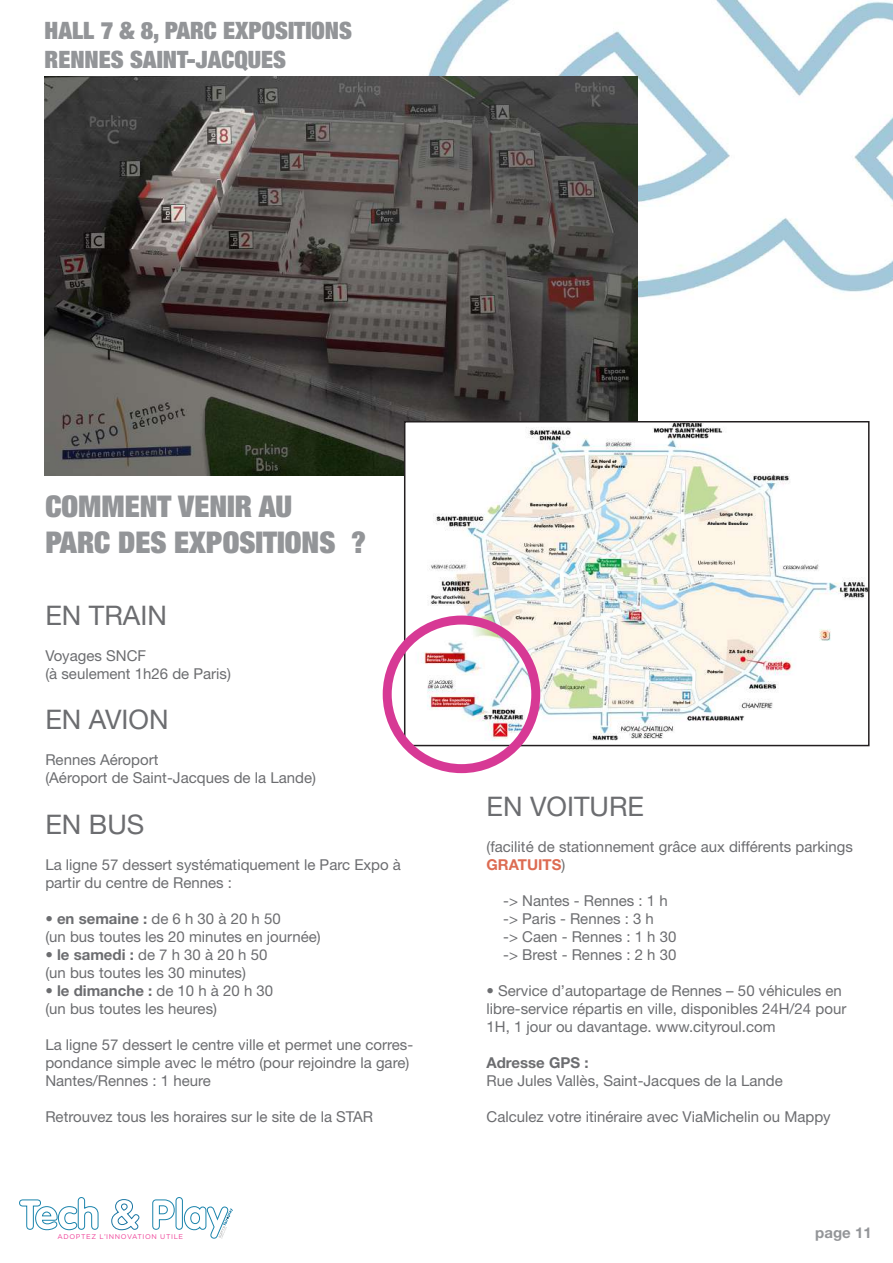
<style>
.page{position:relative;width:893px;height:1263px;background:#fff}
.page>*{position:absolute;margin:0;border:0;box-sizing:border-box;transform-origin:0 0}
.t1{font:900 condensed 30px/36px "Helvetica Neue LT Std";color:#939598}
.t2{font:27px "Helvetica Neue LT Std";color:#6c6d70}
.t3{font:900 condensed 24px/28.8px "Helvetica Neue LT Std";color:#939598}
.t4{font:15px/18px "Helvetica Neue LT Std";color:#6c6d70}
.t5{font:700 15px "Helvetica Neue LT Std";color:#6c6d70}
.t6{font:700 15px "Helvetica Neue LT Std";color:#939598}
.t7{font:6.9px "Gotham";letter-spacing:.09em;color:#ee3d96}
.s1{font-weight:700}
.s2{font-weight:700;color:#dd6c53}
</style>
<div class="page">
<img style="left:383px;top:0;width:510px;height:537px">
<div style="left:549px;top:340px;width:344px;height:157px;background:#fff"></div>
<img style="left:45px;top:77px;width:592px;height:399px">
<img style="left:407px;top:424px;width:459px;height:317px">
<div style="left:404px;top:421px;width:465px;height:325px;border:2px solid #231f20"></div>
<div style="left:383px;top:615px;width:157px;height:158px;border:9px solid #d73995;border-radius:50%"></div>
<svg style="left:19px;top:1197px;width:79px;height:33px"></svg>
<svg style="left:111px;top:1199px;width:28px;height:31px"></svg>
<svg style="left:152px;top:1199px;width:23px;height:31px"></svg>
<div style="left:176px;top:1197px;width:7px;height:33px;border:1px solid #0076a3;border-radius:3px"></div>
<svg style="left:184px;top:1206px;width:49px;height:33px"></svg>
<h3 class="t3" style="left:45px;top:16px;width:309px">HALL 7 &amp; 8, PARC EXPOSITIONS<br>RENNES SAINT-JACQUES</h3>
<h1 class="t1" style="left:45px;top:487px;width:322px">COMMENT VENIR AU<br>PARC DES EXPOSITIONS ?</h1>
<h2 class="t2" style="left:45px;top:599px;width:123px">EN TRAIN</h2>
<p class="t4" style="left:45px;top:646px;width:187px">Voyages SNCF<br>(à seulement 1h26 de Paris)</p>
<h2 class="t2" style="left:45px;top:703px;width:125px">EN AVION</h2>
<p class="t4" style="left:45px;top:751px;width:272px">Rennes Aéroport<br>(Aéroport de Saint-Jacques de la Lande)</p>
<h2 class="t2" style="left:45px;top:808px;width:100px">EN BUS</h2>
<p class="t4" style="left:45px;top:855px;width:357px">La ligne 57 dessert systématiquement le Parc Expo à partir du centre de Rennes :</p>
<p class="t4" style="left:45px;top:909px;width:277px"><span class="s1">• en semaine :</span> de 6 h 30 à 20 h 50<br>(un bus toutes les 20 minutes en journée)</p>
<p class="t4" style="left:45px;top:945px;width:223px"><span class="s1">• le samedi :</span> de 7 h 30 à 20 h 50 (un bus toutes les 30 minutes)</p>
<p class="t4" style="left:45px;top:981px;width:229px"><span class="s1">• le dimanche :</span> de 10 h à 20 h 30 (un bus toutes les heures)</p>
<p class="t4" style="left:45px;top:1035px;width:369px">La ligne 57 dessert le centre ville et permet une corres&shy;pondance simple avec le métro (pour rejoindre la gare)<br>Nantes/Rennes : 1 heure</p>
<p class="t4" style="left:45px;top:1107px;width:329px">Retrouvez tous les horaires sur le site de la STAR</p>
<p class="t7" style="left:58px;top:1232px;width:127px">ADOPTEZ L’INNOVATION UTILE</p>
<h2 class="t2" style="left:486px;top:790px;width:159px">EN VOITURE</h2>
<p class="t4" style="left:486px;top:837px;width:368px">(facilité de stationnement grâce aux différents parkings<br><span class="s2">GRATUITS</span>)</p>
<p class="t4" style="left:503px;top:891px;width:175px">-&gt; Nantes - Rennes : 1 h -&gt; Paris - Rennes : 3 h<br>-&gt; Caen - Rennes : 1 h 30 -&gt; Brest - Rennes : 2 h 30</p>
<p class="t4" style="left:486px;top:981px;width:361px">• Service d’autopartage de Rennes – 50 véhicules en libre-service répartis en ville, disponibles 24H/24 pour<br>1H, 1 jour ou davantage. www.cityroul.com</p>
<p class="t5" style="left:486px;top:1053px;width:103px">Adresse GPS :</p>
<p class="t4" style="left:486px;top:1071px;width:298px">Rue Jules Vallès, Saint-Jacques de la Lande</p>
<p class="t4" style="left:486px;top:1107px;width:346px">Calculez votre itinéraire avec ViaMichelin ou Mappy</p>
<p class="t6" style="left:815px;top:1223px;width:58px">page 11</p>
</div>
